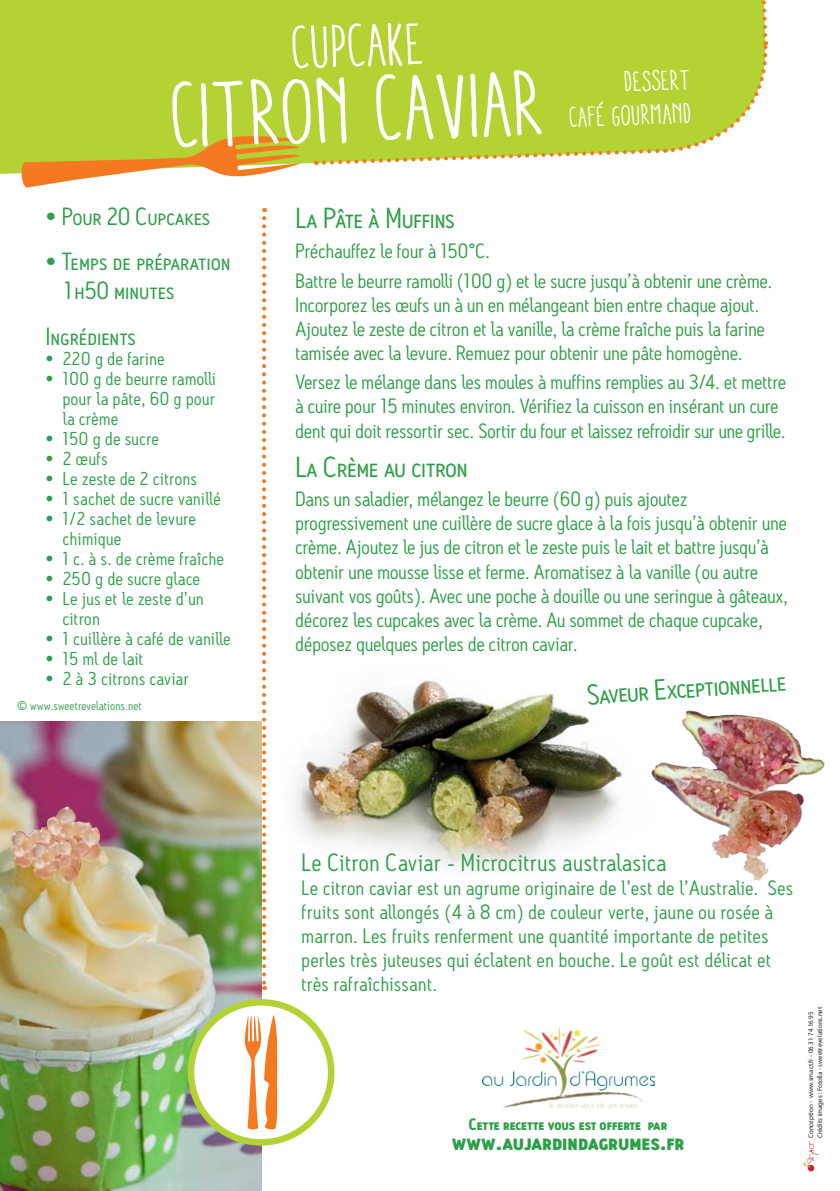
<style>
.page{position:relative;width:840px;height:1191px;background:#fff}
.page>*{position:absolute;margin:0;border:0;box-sizing:border-box;transform-origin:0 0}
.t1{font:condensed 92px "Aracne";color:#fff}
.t2{font:condensed 60px "Aracne";color:#fff}
.t3{font:28px "Antitled Book Caps";letter-spacing:-.02em;color:#2e9e48}
.t4{font:condensed 28px "Aracne";color:#fff}
.t5{font:24px/28.8px "Antitled Book Caps";color:#2e9e48}
.t6{font:24px "Antitled";color:#2e9e48}
.t7{font:24px "Antitled Bold Caps";color:#2e9e48}
.t8{font:20px/24px "Antitled";letter-spacing:-.02em;color:#2e9e48}
.t9{font:20px/24px "Antitled";color:#2e9e48}
.t10{font:18px/20px "Antitled";color:#2e9e48}
.t11{font:16px "Antitled Bold Caps";color:#2e9e48}
.t12{font:12px "Antitled";color:#2e9e48}
.t13{font:7px "Myriad Pro";color:#231f20}
</style>
<div class="page">
<svg style="left:803px;top:1141px;width:15px;height:31px"></svg>
<img style="left:294px;top:678px;width:329px;height:189px">
<img style="left:651px;top:710px;width:174px;height:107px">
<img style="left:0;top:721px;width:261px;height:470px">
<div style="left:0;top:0;width:316px;height:174px;background:#b3d234"></div>
<svg style="left:20px;top:134px;width:281px;height:53px"></svg>
<svg style="left:316px;top:0;width:453px;height:165px;background:#bad445"></svg>
<svg style="left:262px;top:218px;width:4px;height:772px"></svg>
<div style="left:191px;top:1002px;width:140px;height:140px;background:#fff;border-radius:50%"></div>
<div style="left:188px;top:999px;width:146px;height:146px;border:6px solid #b3d234;border-radius:50%"></div>
<svg style="left:244px;top:1015px;width:34px;height:115px"></svg>
<img style="left:40px;top:806px;width:62px;height:68px">
<img style="left:10px;top:827px;width:49px;height:43px">
<img style="left:30px;top:839px;width:50px;height:43px">
<img style="left:702px;top:747px;width:108px;height:134px">
<img style="left:482px;top:1027px;width:171px;height:81px">
<p class="t2" style="left:291px;top:13px;width:134px;rotate:-2deg">Cupcake</p>
<p class="t1" style="left:171px;top:63px;width:375px;rotate:-2deg">citron caviar</p>
<p class="t4" style="left:624px;top:66px;width:68px;rotate:-2deg">DESSERT</p>
<p class="t4" style="left:569px;top:101px;width:124px;rotate:-2deg">Café gourmand</p>
<p class="t5" style="left:45px;top:201px;width:166px">• Pour 20 Cupcakes</p>
<p class="t5" style="left:62px;top:247px;width:170px;text-indent:-17px">• Temps de préparation<br>1h50 minutes</p>
<p class="t5" style="left:45px;top:322px;width:92px">Ingrédients</p>
<p class="t10" style="left:45px;top:348px;width:121px">• 220 g de farine</p>
<p class="t10" style="left:62px;top:368px;width:155px;text-align:justify;text-indent:-17px">• 100 g de beurre ramolli pour la pâte, 60 g pour la crème</p>
<p class="t10" style="left:45px;top:428px;width:115px">• 150 g de sucre</p>
<p class="t10" style="left:45px;top:448px;width:64px">• 2 œufs</p>
<p class="t10" style="left:45px;top:468px;width:153px">• Le zeste de 2 citrons</p>
<p class="t10" style="left:45px;top:488px;width:177px">• 1 sachet de sucre vanillé</p>
<p class="t10" style="left:62px;top:508px;width:135px;text-indent:-17px">• 1/2 sachet de levure chimique</p>
<p class="t10" style="left:45px;top:548px;width:180px">• 1 c. à s. de crème fraîche</p>
<p class="t10" style="left:45px;top:568px;width:156px">• 250 g de sucre glace</p>
<p class="t10" style="left:62px;top:588px;width:143px;text-indent:-17px">• Le jus et le zeste d’un citron</p>
<p class="t10" style="left:45px;top:628px;width:187px">• 1 cuillère à café de vanille</p>
<p class="t10" style="left:45px;top:648px;width:100px">• 15 ml de lait</p>
<p class="t10" style="left:45px;top:668px;width:145px">• 2 à 3 citrons caviar</p>
<p class="t12" style="left:17px;top:698px;width:126px">© www.sweetrevelations.net</p>
<p class="t3" style="left:295px;top:201px;width:161px">La Pâte à Muffins</p>
<p class="t8" style="left:295px;top:239px;width:196px">Préchauffez le four à 150°C.</p>
<p class="t8" style="left:295px;top:268px;width:478px">Battre le beurre ramolli (100 g) et le sucre jusqu’à obtenir une crème.<br>Incorporez les œufs un à un en mélangeant bien entre chaque ajout.<br>Ajoutez le zeste de citron et la vanille, la crème fraîche puis la farine tamisée avec la levure. Remuez pour obtenir une pâte homogène.</p>
<p class="t8" style="left:295px;top:370px;width:492px">Versez le mélange dans les moules à muffins remplies au 3/4. et mettre à cuire pour 15 minutes environ. Vérifiez la cuisson en insérant un cure dent qui doit ressortir sec. Sortir du four et laissez refroidir sur une grille.</p>
<p class="t3" style="left:295px;top:450px;width:174px">La Crème au citron</p>
<p class="t8" style="left:295px;top:487px;width:494px">Dans un saladier, mélangez le beurre (60 g) puis ajoutez progressivement une cuillère de sucre glace à la fois jusqu’à obtenir une crème. Ajoutez le jus de citron et le zeste puis le lait et battre jusqu’à obtenir une mousse lisse et ferme. Aromatisez à la vanille (ou autre suivant vos goûts). Avec une poche à douille ou une seringue à gâteaux, décorez les cupcakes avec la crème. Au sommet de chaque cupcake, déposez quelques perles de citron caviar.</p>
<p class="t3" style="left:585px;top:677px;width:201px;rotate:-4deg">Saveur Exceptionnelle</p>
<p class="t6" style="left:301px;top:847px;width:366px">Le Citron Caviar - Microcitrus australasica</p>
<p class="t9" style="left:301px;top:875px;width:493px">Le citron caviar est un agrume originaire de l’est de l’Australie. Ses fruits sont allongés (4 à 8 cm) de couleur verte, jaune ou rosée à marron. Les fruits renferment une quantité importante de petites perles très juteuses qui éclatent en bouche. Le goût est délicat et très rafraîchissant.</p>
<p class="t11" style="left:468px;top:1114px;width:200px">Cette recette vous est offerte par</p>
<p class="t7" style="left:451px;top:1126px;width:234px">www.aujardindagrumes.fr</p>
<p class="t13" style="left:815px;top:1138px;width:133px;rotate:-90deg">Crédits images : Fotolia - sweetrevelations.net</p>
<p class="t13" style="left:805px;top:1138px;width:128px;rotate:-90deg">Conception - www.smact.fr - 06 31 74 16 95</p>
</div>
